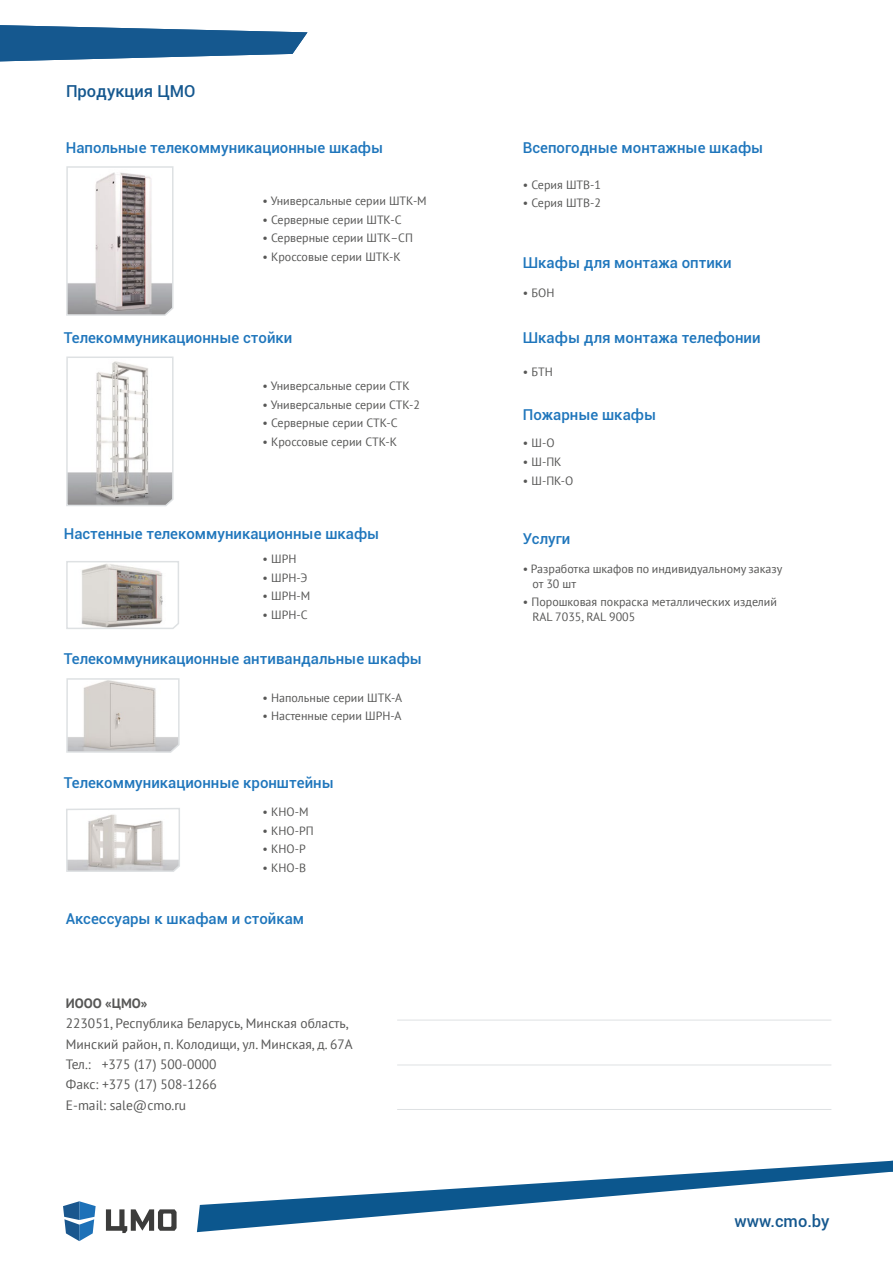
<style>
.page{position:relative;width:893px;height:1263px;background:#fff}
.page>*{position:absolute;margin:0;border:0;box-sizing:border-box;transform-origin:0 0}
.t1{font:500 16.5px "Roboto";color:#15588f}
.t2{font:500 15px "Roboto";color:#1f76bc}
.t3{font:13.5px/20.4px "PT Sans";color:#575756}
.t4{font:700 13.5px "PT Sans";color:#575756}
.t5{font:12px/14.4px "PT Sans";color:#575756}
</style>
<div class="page">
<svg style="left:106px;top:1209px;width:71px;height:24px"></svg>
<svg style="left:63px;top:1201px;width:33px;height:40px"></svg>
<svg style="left:0;top:25px;width:307px;height:36px"></svg>
<hr style="left:397px;top:1020px;width:434px;height:1px;background:#dee1e3">
<hr style="left:397px;top:1064px;width:434px;height:1px;background:#dee1e3">
<hr style="left:397px;top:1109px;width:434px;height:1px;background:#dee1e3">
<svg style="left:66px;top:678px;width:114px;height:75px"></svg>
<svg style="left:66px;top:561px;width:113px;height:68px"></svg>
<svg style="left:66px;top:356px;width:108px;height:151px"></svg>
<svg style="left:66px;top:808px;width:114px;height:64px"></svg>
<svg style="left:66px;top:166px;width:108px;height:150px"></svg>
<svg style="left:197px;top:1161px;width:696px;height:71px"></svg>
<h1 class="t1" style="left:66px;top:80px;width:131px">Продукция ЦМО</h1>
<p class="t2" style="left:66px;top:137px;width:319px">Напольные телекоммуникационные шкафы</p>
<p class="t5" style="left:262px;top:193px;width:166px">• Универсальные серии ШТК-М</p>
<p class="t5" style="left:262px;top:212px;width:141px">• Серверные серии ШТК-С</p>
<p class="t5" style="left:262px;top:231px;width:152px">• Серверные серии ШТК–СП</p>
<p class="t5" style="left:262px;top:249px;width:140px">• Кроссовые серии ШТК-К</p>
<p class="t2" style="left:64px;top:327px;width:230px">Телекоммуникационные стойки</p>
<p class="t5" style="left:262px;top:378px;width:149px">• Универсальные серии СТК</p>
<p class="t5" style="left:262px;top:397px;width:159px">• Универсальные серии СТК-2</p>
<p class="t5" style="left:262px;top:416px;width:137px">• Серверные серии СТК-С</p>
<p class="t5" style="left:262px;top:434px;width:136px">• Кроссовые серии СТК-К</p>
<p class="t2" style="left:64px;top:523px;width:317px">Настенные телекоммуникационные шкафы</p>
<p class="t5" style="left:262px;top:551px;width:35px">• ШРН</p>
<p class="t5" style="left:262px;top:570px;width:46px">• ШРН-Э</p>
<p class="t5" style="left:262px;top:589px;width:49px">• ШРН-М</p>
<p class="t5" style="left:262px;top:607px;width:47px">• ШРН-С</p>
<p class="t2" style="left:64px;top:648px;width:360px">Телекоммуникационные антивандальные шкафы</p>
<p class="t5" style="left:262px;top:690px;width:141px">• Напольные серии ШТК-А</p>
<p class="t5" style="left:262px;top:708px;width:140px">• Настенные серии ШРН-А</p>
<p class="t2" style="left:64px;top:772px;width:272px">Телекоммуникационные кронштейны</p>
<p class="t5" style="left:262px;top:804px;width:48px">• КНО-М</p>
<p class="t5" style="left:262px;top:823px;width:53px">• КНО-РП</p>
<p class="t5" style="left:262px;top:842px;width:45px">• КНО-Р</p>
<p class="t5" style="left:262px;top:860px;width:45px">• КНО-В</p>
<p class="t2" style="left:66px;top:908px;width:240px">Аксессуары к шкафам и стойкам</p>
<p class="t4" style="left:66px;top:994px;width:83px">ИООО «ЦМО»</p>
<p class="t3" style="left:66px;top:1013px;width:288px">223051, Республика Беларусь, Минская область, Минский район, п. Колодищи, ул. Минская, д. 67А Тел.: +375 (17) 500-0000<br>Факс: +375 (17) 508-1266<br>E-mail: sale@cmo.ru</p>
<p class="t2" style="left:523px;top:137px;width:242px">Всепогодные монтажные шкафы</p>
<p class="t5" style="left:523px;top:177px;width:80px">• Серия ШТВ-1</p>
<p class="t5" style="left:523px;top:195px;width:80px">• Серия ШТВ-2</p>
<p class="t2" style="left:523px;top:253px;width:210px">Шкафы для монтажа оптики</p>
<p class="t5" style="left:523px;top:285px;width:33px">• БОН</p>
<p class="t2" style="left:523px;top:327px;width:239px">Шкафы для монтажа телефонии</p>
<p class="t5" style="left:523px;top:364px;width:31px">• БТН</p>
<p class="t2" style="left:523px;top:404px;width:135px">Пожарные шкафы</p>
<p class="t5" style="left:523px;top:436px;width:33px">• Ш-О</p>
<p class="t5" style="left:523px;top:454px;width:40px">• Ш-ПК</p>
<p class="t5" style="left:523px;top:473px;width:52px">• Ш-ПК-О</p>
<p class="t2" style="left:523px;top:528px;width:49px">Услуги</p>
<p class="t5" style="left:532px;top:562px;width:251px;text-indent:-10px">• Разработка шкафов по индивидуальному заказу от 30 шт</p>
<p class="t5" style="left:532px;top:595px;width:246px;text-indent:-10px">• Порошковая покраска металлических изделий<br>RAL 7035, RAL 9005</p>
<h1 class="t1" style="left:734px;top:1209px;width:97px">www.cmo.by</h1>
</div>
